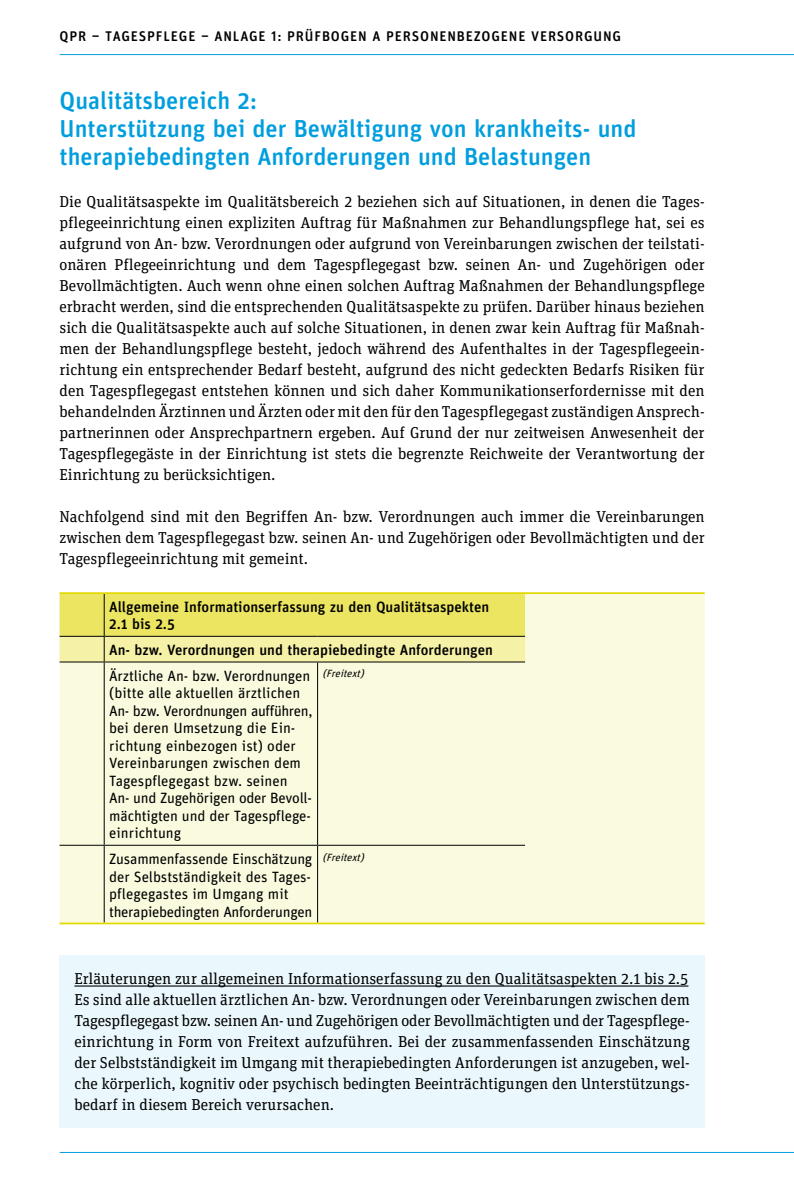
<style>
.page{position:relative;width:794px;height:1191px;background:#fff}
.page>*{position:absolute;margin:0;border:0;box-sizing:border-box;transform-origin:0 0}
.t1{font:500 24.5px/28px "Unit Rounded OT";color:#009ede}
.t2{font:15.75px/21px "Unit Slab OT";color:#000;text-align:justify}
.t3{font:14.88px/17.5px "Unit Rounded OT";letter-spacing:-.005em;color:#000}
.t4{font:500 14.88px/17.5px "Unit Rounded OT";color:#000}
.t5{font:500 14px "Unit Rounded OT";letter-spacing:.06em;color:#000}
.t6{font:italic 10.5px "Unit Rounded OT";color:#000}
</style>
<div class="page">
<div style="left:60px;top:955px;width:644px;height:172px;background:#eaf7fd"></div>
<hr style="left:60px;top:54px;width:734px;height:1px;background:#009ede">
<hr style="left:60px;top:1152px;width:734px;height:1px;background:#009ede">
<div style="left:60px;top:594px;width:644px;height:328px;background:#fafadf"></div>
<svg style="left:60px;top:594px;width:465px;height:67px;background:#eee879"></svg>
<hr style="left:60px;top:661px;width:44px;height:1px;background:#000">
<hr style="left:104px;top:661px;width:213px;height:1px;background:#000">
<hr style="left:104px;top:662px;width:1px;height:183px;background:#000">
<hr style="left:317px;top:661px;width:208px;height:1px;background:#000">
<hr style="left:317px;top:662px;width:1px;height:183px;background:#000">
<hr style="left:60px;top:845px;width:44px;height:1px;background:#000">
<hr style="left:104px;top:845px;width:213px;height:1px;background:#000">
<hr style="left:104px;top:845px;width:1px;height:77px;background:#000">
<hr style="left:317px;top:845px;width:208px;height:1px;background:#000">
<hr style="left:317px;top:845px;width:1px;height:77px;background:#000">
<hr style="left:60px;top:922px;width:44px;height:2px;background:#e1d900">
<hr style="left:104px;top:922px;width:213px;height:2px;background:#e1d900">
<hr style="left:317px;top:922px;width:208px;height:2px;background:#e1d900">
<hr style="left:525px;top:922px;width:179px;height:2px;background:#e1d900">
<hr style="left:60px;top:636px;width:44px;height:1px;background:#000">
<hr style="left:104px;top:636px;width:213px;height:1px;background:#000">
<hr style="left:317px;top:636px;width:208px;height:1px;background:#000">
<hr style="left:60px;top:592px;width:44px;height:2px;background:#e1d900">
<hr style="left:104px;top:592px;width:213px;height:2px;background:#e1d900">
<hr style="left:317px;top:592px;width:208px;height:2px;background:#e1d900">
<hr style="left:525px;top:592px;width:179px;height:2px;background:#e1d900">
<hr style="left:74px;top:985px;width:614px;height:1px;background:#000">
<p class="t5" style="left:60px;top:27px;width:563px">QPR – TAGESPFLEGE – ANLAGE 1: PRÜFBOGEN A PERSONENBEZOGENE VERSORGUNG</p>
<h3 class="t1" style="left:60px;top:86px;width:578px">Qualitätsbereich 2:<br>Unterstützung bei der Bewältigung von krankheits- und therapiebedingten Anforderungen und Belastungen</h3>
<p class="t2" style="left:60px;top:191px;width:646px">Die Qualitätsaspekte im Qualitätsbereich 2 beziehen sich auf Situationen, in denen die Tages&shy;pflegeeinrichtung einen expliziten Auftrag für Maßnahmen zur Behandlungspflege hat, sei es aufgrund von An- bzw. Verordnungen oder aufgrund von Vereinbarungen zwischen der teilstati&shy;onären Pflegeeinrichtung und dem Tagespflegegast bzw. seinen An- und Zugehörigen oder Bevollmächtigten. Auch wenn ohne einen solchen Auftrag Maßnahmen der Behandlungspflege erbracht werden, sind die entsprechenden Qualitätsaspekte zu prüfen. Darüber hinaus beziehen sich die Qualitätsaspekte auch auf solche Situationen, in denen zwar kein Auftrag für Maßnah&shy;men der Behandlungspflege besteht, jedoch während des Aufenthaltes in der Tagespflegeein&shy;richtung ein entsprechender Bedarf besteht, aufgrund des nicht gedeckten Bedarfs Risiken für den Tagespflegegast entstehen können und sich daher Kommunikationserfordernisse mit den behandelnden Ärztinnen und Ärzten oder mit den für den Tagespflegegast zuständigen Ansprech&shy;partnerinnen oder Ansprechpartnern ergeben. Auf Grund der nur zeitweisen Anwesenheit der Tagespflegegäste in der Einrichtung ist stets die begrenzte Reichweite der Verantwortung der Einrichtung zu berücksichtigen.</p>
<p class="t2" style="left:60px;top:506px;width:646px">Nachfolgend sind mit den Begriffen An- bzw. Verordnungen auch immer die Vereinbarungen zwischen dem Tagespflegegast bzw. seinen An- und Zugehörigen oder Bevollmächtigten und der Tagespflegeeinrichtung mit gemeint.</p>
<h4 class="t4" style="left:109px;top:598px;width:382px">Allgemeine Informationserfassung zu den Qualitätsaspekten<br>2.1 bis 2.5</h4>
<p class="t4" style="left:109px;top:641px;width:385px">An- bzw. Verordnungen und therapiebedingte Anforderungen</p>
<p class="t3" style="left:109px;top:666px;width:205px">Ärztliche An- bzw. Verordnungen (bitte alle aktuellen ärztlichen<br>An- bzw. Verordnungen aufführen, bei deren Umsetzung die Ein&shy;richtung einbezogen ist) oder<br>Vereinbarungen zwischen dem<br>Tagespflegegast bzw. seinen<br>An- und Zugehörigen oder Bevoll&shy;mächtigten und der Tagespflege&shy;einrichtung</p>
<p class="t6" style="left:322px;top:667px;width:46px">(Freitext)</p>
<p class="t3" style="left:109px;top:850px;width:205px">Zusammenfassende Einschätzung der Selbstständigkeit des Tages&shy;pflegegastes im Umgang mit therapiebedingten Anforderungen</p>
<p class="t6" style="left:322px;top:850px;width:46px">(Freitext)</p>
<h5 class="t2" style="left:74px;top:968px;width:615px">Erläuterungen zur allgemeinen Informationserfassung zu den Qualitätsaspekten 2.1 bis 2.5</h5>
<p class="t2" style="left:74px;top:989px;width:617px">Es sind alle aktuellen ärztlichen An- bzw. Verordnungen oder Vereinbarungen zwischen dem Tagespflegegast bzw. seinen An- und Zugehörigen oder Bevollmächtigten und der Tagespflege&shy;einrichtung in Form von Freitext aufzuführen. Bei der zusammenfassenden Einschätzung der Selbstständigkeit im Umgang mit therapiebedingten Anforderungen ist anzugeben, wel&shy;che körperlich, kognitiv oder psychisch bedingten Beeinträchtigungen den Unterstützungs&shy;bedarf in diesem Bereich verursachen.</p>
</div>
